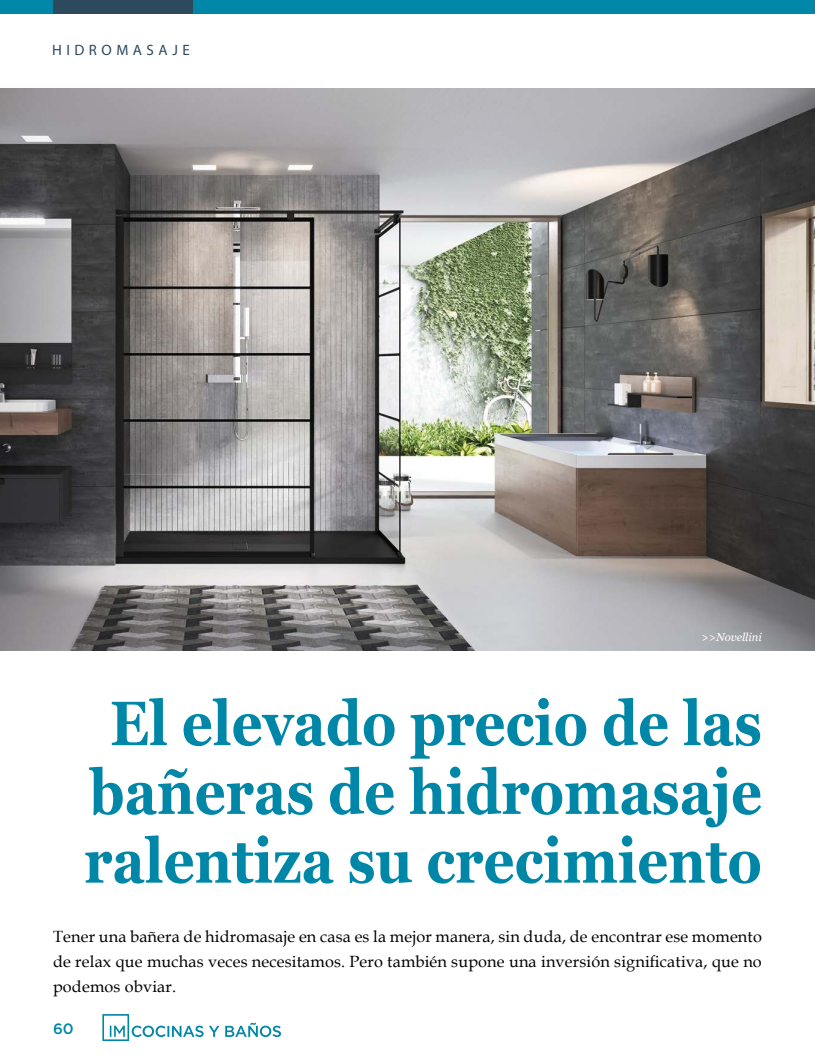
<style>
.page{position:relative;width:815px;height:1063px;background:#fff}
.page>*{position:absolute;margin:0;border:0;box-sizing:border-box;transform-origin:0 0}
.t1{font:700 62.5px/68.8px "Georgia";color:#0087a8;text-align:center;scale:.87 1}
.t2{font:16.25px/25px "Book Antiqua";letter-spacing:.01em;color:#000;text-align:justify}
.t3{font:15px "Myriad Pro";letter-spacing:.3em;color:#2c4a5c}
.t4{font:500 15px "Gotham";color:#0087a8}
.t5{font:italic 11.25px "Georgia";color:#fff}
</style>
<div class="page">
<div style="left:0;top:0;width:815px;height:14px;background:#0087a8"></div>
<div style="left:53px;top:0;width:139px;height:14px;background:#2c4a5c"></div>
<svg style="left:102px;top:1014px;width:117px;height:27px"></svg>
<svg style="left:225px;top:1023px;width:56px;height:14px"></svg>
<img style="left:0;top:89px;width:815px;height:561px">
<p class="t3" style="left:52px;top:41px;width:139px">HIDROMASAJE</p>
<p class="t5" style="left:702px;top:629px;width:62px">&gt;&gt;Novellini</p>
<h1 class="t1" style="left:84px;top:686px;width:781px">El elevado precio de las bañeras de hidromasaje ralentiza su crecimiento</h1>
<p class="t2" style="left:53px;top:924px;width:710px">Tener una bañera de hidromasaje en casa es la mejor manera, sin duda, de encontrar ese momento de relax que muchas veces necesitamos. Pero también supone una inversión significativa, que no podemos obviar.</p>
<p class="t4" style="left:53px;top:1018px;width:22px">60</p>
</div>
